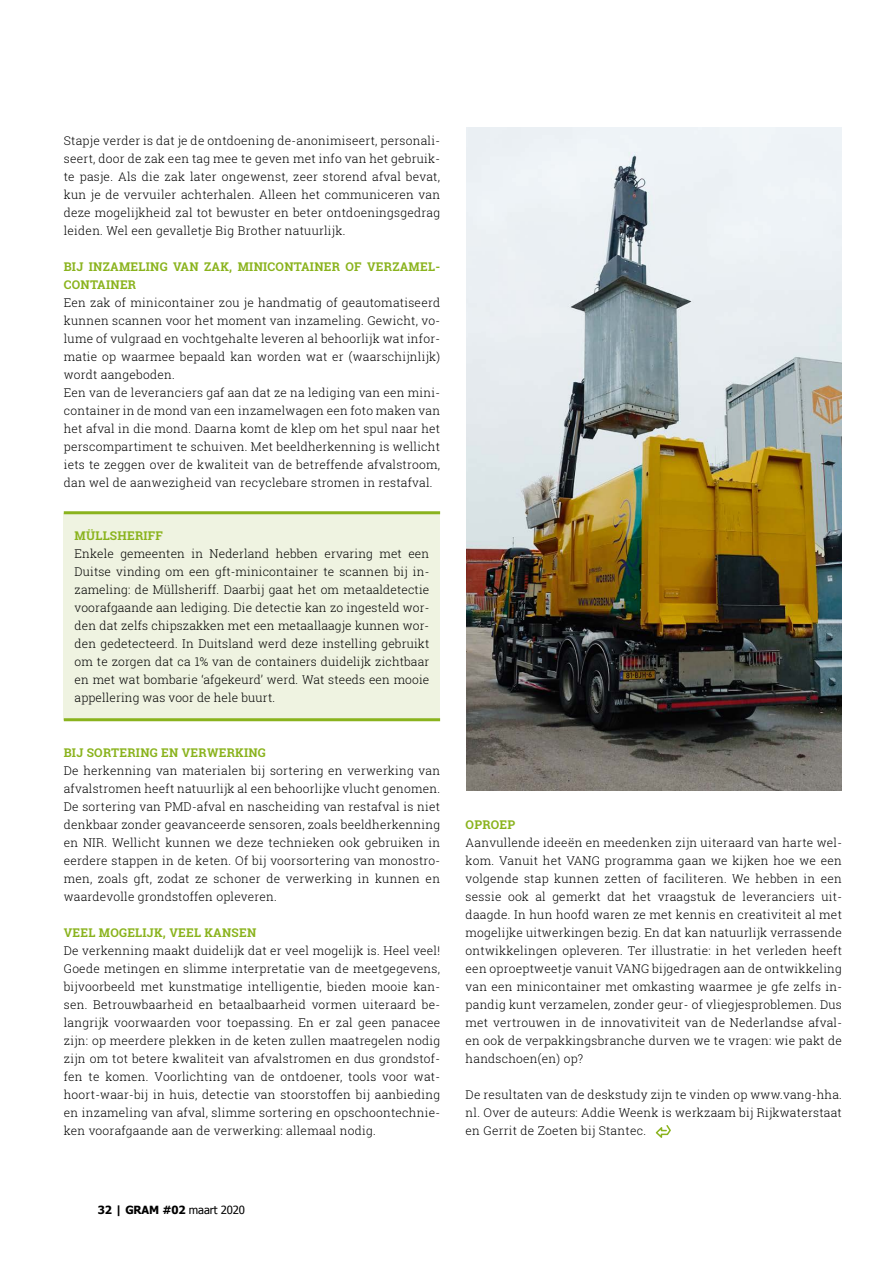
<style>
.page{position:relative;width:893px;height:1263px;background:#fff}
.page>*{position:absolute;margin:0;border:0;box-sizing:border-box;transform-origin:0 0}
.t1{font:300 12px/18px "Roboto Slab";letter-spacing:.02em;color:#000;text-align:justify}
.t2{font:700 12px/18px "Roboto Slab";letter-spacing:.02em;color:#8ab31d}
.t3{font:700 11.25px "Tahoma";letter-spacing:-.01em;color:#000}
.s1{font-weight:400}
</style>
<div class="page">
<img style="left:466px;top:128px;width:376px;height:663px">
<svg style="left:656px;top:1125px;width:15px;height:13px"></svg>
<div style="left:64px;top:513px;width:376px;height:207px;background:#eff3e1"></div>
<hr style="left:64px;top:718px;width:376px;height:3px;background:#8ab31d">
<hr style="left:64px;top:511px;width:376px;height:3px;background:#8ab31d">
<p class="t1" style="left:64px;top:131px;width:378px">Stapje verder is dat je de ontdoening de-anonimiseert, personali&shy;seert, door de zak een tag mee te geven met info van het gebruik&shy;te pasje. Als die zak later ongewenst, zeer storend afval bevat, kun je de vervuiler achterhalen. Alleen het communiceren van deze mogelijkheid zal tot bewuster en beter ontdoeningsgedrag leiden. Wel een gevalletje Big Brother natuurlijk.</p>
<p class="t2" style="left:64px;top:257px;width:378px">BIJ INZAMELING VAN ZAK, MINICONTAINER OF VERZAMEL-<br>CONTAINER</p>
<p class="t1" style="left:64px;top:293px;width:378px;text-align:left">Een zak of minicontainer zou je handmatig of geautomatiseerd kunnen scannen voor het moment van inzameling. Gewicht, vo&shy;lume of vulgraad en vochtgehalte leveren al behoorlijk wat infor&shy;matie op waarmee bepaald kan worden wat er (waarschijnlijk) wordt aangeboden.<br>Een van de leveranciers gaf aan dat ze na lediging van een mini&shy;container in de mond van een inzamelwagen een foto maken van het afval in die mond. Daarna komt de klep om het spul naar het perscompartiment te schuiven. Met beeldherkenning is wellicht iets te zeggen over de kwaliteit van de betreffende afvalstroom, dan wel de aanwezigheid van recyclebare stromen in restafval.</p>
<p class="t2" style="left:75px;top:526px;width:90px">MÜLLSHERIFF</p>
<p class="t1" style="left:75px;top:544px;width:356px">Enkele gemeenten in Nederland hebben ervaring met een Duitse vinding om een gft-minicontainer te scannen bij in&shy;zameling: de Müllsheriff. Daarbij gaat het om metaaldetectie voorafgaande aan lediging. Die detectie kan zo ingesteld wor&shy;den dat zelfs chipszakken met een metaallaagje kunnen wor&shy;den gedetecteerd. In Duitsland werd deze instelling gebruikt om te zorgen dat ca 1% van de containers duidelijk zichtbaar en met wat bombarie ‘afgekeurd’ werd. Wat steeds een mooie appellering was voor de hele buurt.</p>
<p class="t2" style="left:64px;top:743px;width:204px">BIJ SORTERING EN VERWERKING</p>
<p class="t1" style="left:64px;top:761px;width:378px">De herkenning van materialen bij sortering en verwerking van afvalstromen heeft natuurlijk al een behoorlijke vlucht genomen.<br>De sortering van PMD-afval en nascheiding van restafval is niet denkbaar zonder geavanceerde sensoren, zoals beeldherkenning en NIR. Wellicht kunnen we deze technieken ook gebruiken in eerdere stappen in de keten. Of bij voorsortering van monostro&shy;men, zoals gft, zodat ze schoner de verwerking in kunnen en waardevolle grondstoffen opleveren.</p>
<p class="t2" style="left:64px;top:923px;width:194px">VEEL MOGELIJK, VEEL KANSEN</p>
<p class="t1" style="left:64px;top:941px;width:378px">De verkenning maakt duidelijk dat er veel mogelijk is. Heel veel!<br>Goede metingen en slimme interpretatie van de meetgegevens, bijvoorbeeld met kunstmatige intelligentie, bieden mooie kan&shy;sen. Betrouwbaarheid en betaalbaarheid vormen uiteraard be&shy;langrijk voorwaarden voor toepassing. En er zal geen panacee zijn: op meerdere plekken in de keten zullen maatregelen nodig zijn om tot betere kwaliteit van afvalstromen en dus grondstof&shy;fen te komen. Voorlichting van de ontdoener, tools voor wat&shy;hoort-waar-bij in huis, detectie van stoorstoffen bij aanbieding en inzameling van afval, slimme sortering en opschoontechnie&shy;ken voorafgaande aan de verwerking: allemaal nodig.</p>
<p class="t2" style="left:466px;top:815px;width:51px">OPROEP</p>
<p class="t1" style="left:466px;top:833px;width:378px">Aanvullende ideeën en meedenken zijn uiteraard van harte wel&shy;kom. Vanuit het VANG programma gaan we kijken hoe we een volgende stap kunnen zetten of faciliteren. We hebben in een sessie ook al gemerkt dat het vraagstuk de leveranciers uit&shy;daagde. In hun hoofd waren ze met kennis en creativiteit al met mogelijke uitwerkingen bezig. En dat kan natuurlijk verrassende ontwikkelingen opleveren. Ter illustratie: in het verleden heeft een oproeptweetje vanuit VANG bijgedragen aan de ontwikkeling van een minicontainer met omkasting waarmee je gfe zelfs in&shy;pandig kunt verzamelen, zonder geur- of vliegjesproblemen. Dus met vertrouwen in de innovativiteit van de Nederlandse afval&shy;en ook de verpakkingsbranche durven we te vragen: wie pakt de handschoen(en) op?</p>
<p class="t1" style="left:466px;top:1085px;width:378px">De resultaten van de deskstudy zijn te vinden op www.vang-hha. nl. Over de auteurs: Addie Weenk is werkzaam bij Rijkwaterstaat en Gerrit de Zoeten bij Stantec.</p>
<p class="t3" style="left:98px;top:1202px;width:149px">32 | GRAM #02 <span class="s1">maart 2020</span></p>
</div>
